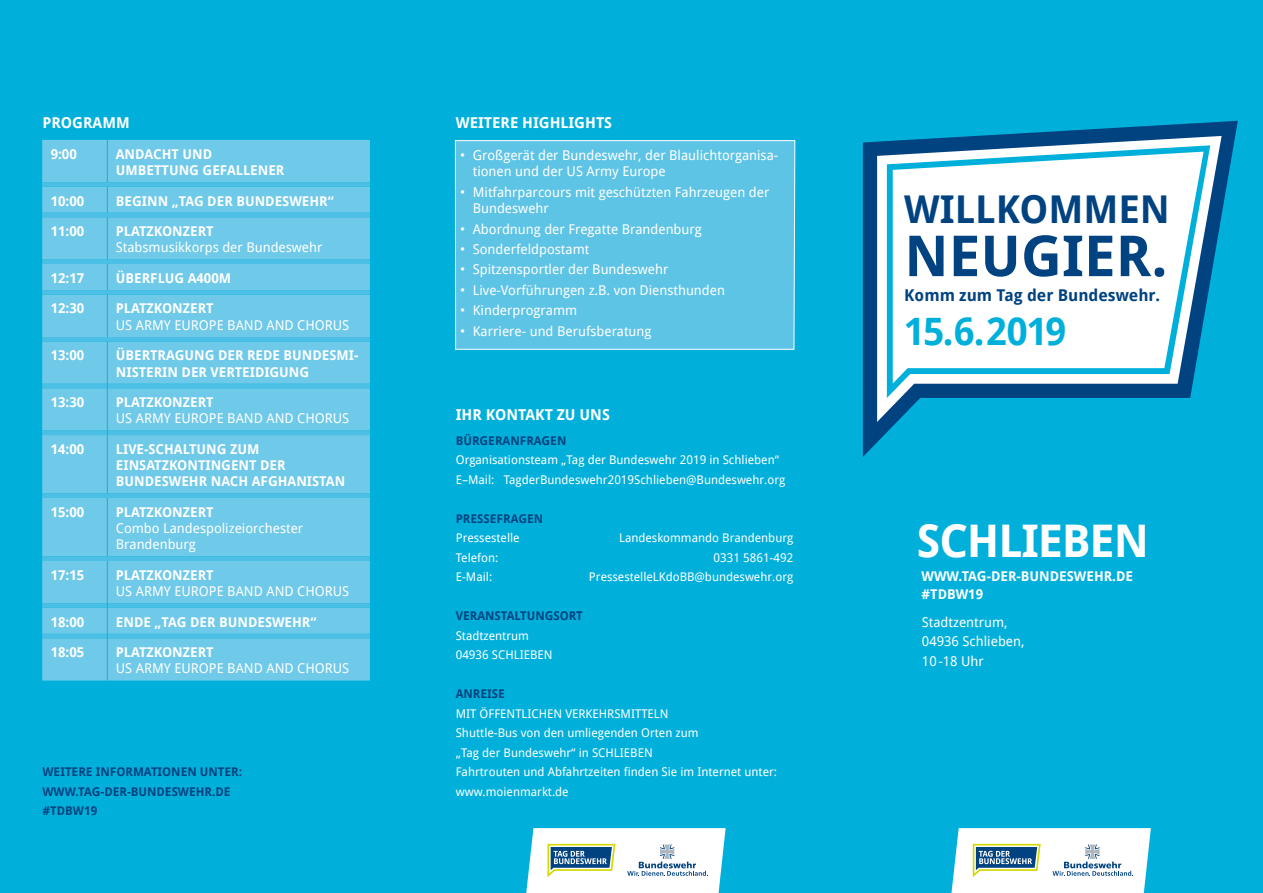
<style>
.page{position:relative;width:1263px;height:893px;background:#00b0db}
.page>*{position:absolute;margin:0;border:0;box-sizing:border-box;transform-origin:0 0}
.t1{font:700 56.7px "Droid Sans Pro";color:#004380}
.t2{font:700 45px "Droid Sans Pro";letter-spacing:-.025em;color:#fff}
.t3{font:700 38.4px "Droid Sans Pro";color:#004380}
.t4{font:700 37.8px "Droid Sans Pro";letter-spacing:-.03em;color:#00b0db}
.t5{font:700 16.35px "Droid Sans Pro";color:#004380}
.t6{font:700 15px "Droid Sans Pro";color:#fff}
.t7{font:13.5px/16.2px "Droid Sans Pro";color:#fff}
.t8{font:700 13.5px/16.2px "Droid Sans Pro";color:#fff}
.t9{font:12px/19.5px "Droid Sans Pro";color:#fff}
.t10{font:700 12px/19.5px "Droid Sans Pro";color:#004380}
</style>
<div class="page">
<svg style="left:863px;top:121px;width:375px;height:336px"></svg>
<svg style="left:887px;top:145px;width:323px;height:253px;background:#d2e7f0"></svg>
<svg style="left:951px;top:828px;width:200px;height:65px;background:#d8e6e9"></svg>
<svg style="left:526px;top:828px;width:200px;height:65px;background:#d8e6e9"></svg>
<div style="left:42px;top:140px;width:328px;height:541px;background:#6fc9e8"></div>
<svg style="left:42px;top:182px;width:328px;height:456px;background:#6ac7e7"></svg>
<hr style="left:107px;top:140px;width:1px;height:42px;background:#00b8e0">
<svg style="left:107px;top:187px;width:1px;height:26px"></svg>
<hr style="left:107px;top:217px;width:1px;height:42px;background:#00b8e0">
<svg style="left:107px;top:264px;width:1px;height:26px"></svg>
<hr style="left:107px;top:295px;width:1px;height:42px;background:#00b8e0">
<hr style="left:107px;top:341px;width:1px;height:43px;background:#00b8e0">
<hr style="left:107px;top:388px;width:1px;height:42px;background:#00b8e0">
<hr style="left:107px;top:435px;width:1px;height:58px;background:#00b8e0">
<hr style="left:107px;top:498px;width:1px;height:58px;background:#00b8e0">
<hr style="left:107px;top:561px;width:1px;height:42px;background:#00b8e0">
<svg style="left:107px;top:603px;width:1px;height:35px"></svg>
<hr style="left:107px;top:638px;width:1px;height:43px;background:#00b8e0">
<div style="left:455px;top:140px;width:340px;height:210px;background:#5ec4e6"></div>
<p class="t6" style="left:43px;top:112px;width:89px">PROGRAMM</p>
<p class="t8" style="left:51px;top:145px;width:28px">9:00</p>
<p class="t8" style="left:116px;top:145px;width:170px">ANDACHT UND<br>UMBETTUNG GEFALLENER</p>
<p class="t8" style="left:51px;top:192px;width:35px">10:00</p>
<p class="t8" style="left:116px;top:192px;width:219px">BEGINN „TAG DER BUNDESWEHR“</p>
<p class="t8" style="left:51px;top:223px;width:35px">11:00</p>
<p class="t8" style="left:116px;top:223px;width:99px">PLATZKONZERT</p>
<p class="t7" style="left:116px;top:239px;width:208px">Stabsmusikkorps der Bundeswehr</p>
<p class="t8" style="left:51px;top:269px;width:35px">12:17</p>
<p class="t8" style="left:116px;top:269px;width:117px">ÜBERFLUG A400M</p>
<p class="t8" style="left:51px;top:300px;width:35px">12:30</p>
<p class="t8" style="left:116px;top:300px;width:99px">PLATZKONZERT</p>
<p class="t7" style="left:116px;top:316px;width:235px">US ARMY EUROPE BAND AND CHORUS</p>
<p class="t8" style="left:51px;top:347px;width:35px">13:00</p>
<p class="t8" style="left:116px;top:347px;width:244px">ÜBERTRAGUNG DER REDE BUNDESMI-<br>NISTERIN DER VERTEIDIGUNG</p>
<p class="t8" style="left:51px;top:394px;width:35px">13:30</p>
<p class="t8" style="left:116px;top:394px;width:99px">PLATZKONZERT</p>
<p class="t7" style="left:116px;top:410px;width:235px">US ARMY EUROPE BAND AND CHORUS</p>
<p class="t8" style="left:51px;top:440px;width:35px">14:00</p>
<p class="t8" style="left:116px;top:440px;width:231px">LIVE-SCHALTUNG ZUM<br>EINSATZKONTINGENT DER<br>BUNDESWEHR NACH AFGHANISTAN</p>
<p class="t8" style="left:51px;top:503px;width:35px">15:00</p>
<p class="t8" style="left:116px;top:503px;width:99px">PLATZKONZERT</p>
<p class="t7" style="left:116px;top:520px;width:189px">Combo Landespolizeiorchester<br>Brandenburg</p>
<p class="t8" style="left:51px;top:566px;width:35px">17:15</p>
<p class="t8" style="left:116px;top:566px;width:99px">PLATZKONZERT</p>
<p class="t7" style="left:116px;top:583px;width:235px">US ARMY EUROPE BAND AND CHORUS</p>
<p class="t8" style="left:51px;top:613px;width:35px">18:00</p>
<p class="t8" style="left:116px;top:613px;width:202px">ENDE „TAG DER BUNDESWEHR“</p>
<p class="t8" style="left:51px;top:644px;width:35px">18:05</p>
<p class="t8" style="left:116px;top:644px;width:99px">PLATZKONZERT</p>
<p class="t7" style="left:116px;top:660px;width:235px">US ARMY EUROPE BAND AND CHORUS</p>
<p class="t10" style="left:43px;top:762px;width:201px">WEITERE INFORMATIONEN UNTER:<br>WWW.TAG-DER-BUNDESWEHR.DE #TDBW19</p>
<p class="t6" style="left:456px;top:112px;width:158px">WEITERE HIGHLIGHTS</p>
<p class="t7" style="left:473px;top:147px;width:307px;text-indent:-13px">• Großgerät der Bundeswehr, der Blaulichtorganisa&shy;tionen und der US Army Europe</p>
<p class="t7" style="left:473px;top:183px;width:298px;text-indent:-13px">• Mitfahrparcours mit geschützten Fahrzeugen der<br>Bundeswehr</p>
<p class="t7" style="left:460px;top:220px;width:243px">• Abordnung der Fregatte Brandenburg</p>
<p class="t7" style="left:460px;top:241px;width:131px">• Sonderfeldpostamt</p>
<p class="t7" style="left:460px;top:261px;width:210px">• Spitzensportler der Bundeswehr</p>
<p class="t7" style="left:460px;top:282px;width:266px">• Live-Vorführungen z.B. von Diensthunden</p>
<p class="t7" style="left:460px;top:302px;width:119px">• Kinderprogramm</p>
<p class="t7" style="left:460px;top:322px;width:193px">• Karriere- und Berufsberatung</p>
<p class="t6" style="left:456px;top:404px;width:156px">IHR KONTAKT ZU UNS</p>
<p class="t10" style="left:456px;top:430px;width:112px">BÜRGERANFRAGEN</p>
<p class="t9" style="left:456px;top:450px;width:331px">Organisationsteam „Tag der Bundeswehr 2019 in Schlieben“<br>E–Mail: TagderBundeswehr2019Schlieben@Bundeswehr.org</p>
<p class="t10" style="left:456px;top:508px;width:89px">PRESSEFRAGEN</p>
<p class="t9" style="left:456px;top:528px;width:65px">Pressestelle</p>
<p class="t9" style="left:619px;top:528px;width:176px">Landeskommando Brandenburg</p>
<p class="t9" style="left:456px;top:547px;width:44px">Telefon:</p>
<p class="t9" style="left:714px;top:547px;width:81px">0331 5861-492</p>
<p class="t9" style="left:456px;top:567px;width:38px">E-Mail:</p>
<p class="t9" style="left:589px;top:567px;width:206px">PressestelleLKdoBB@bundeswehr.org</p>
<p class="t10" style="left:456px;top:606px;width:129px">VERANSTALTUNGSORT</p>
<p class="t9" style="left:456px;top:625px;width:98px">Stadtzentrum<br>04936 SCHLIEBEN</p>
<p class="t10" style="left:456px;top:684px;width:51px">ANREISE</p>
<p class="t9" style="left:456px;top:703px;width:323px">MIT ÖFFENTLICHEN VERKEHRSMITTELN<br>Shuttle-Bus von den umliegenden Orten zum<br>„Tag der Bundeswehr“ in SCHLIEBEN<br>Fahrtrouten und Abfahrtzeiten finden Sie im Internet unter: www.moienmarkt.de</p>
<h3 class="t3" style="left:904px;top:182px;width:267px">WILLKOMMEN</h3>
<h1 class="t1" style="left:904px;top:216px;width:265px">NEUGIER.</h1>
<p class="t5" style="left:904px;top:283px;width:257px">Komm zum Tag der Bundeswehr.</p>
<h3 class="t4" style="left:904px;top:305px;width:163px">15.6.2019</h3>
<h2 class="t2" style="left:917px;top:509px;width:233px">SCHLIEBEN</h2>
<p class="t8" style="left:921px;top:568px;width:213px">WWW.TAG-DER-BUNDESWEHR.DE</p>
<p class="t8" style="left:921px;top:585px;width:63px">#TDBW19</p>
<p class="t7" style="left:922px;top:612px;width:104px;line-height:19.5px">Stadtzentrum,<br>04936 Schlieben,<br>10-18 Uhr</p>
</div>
